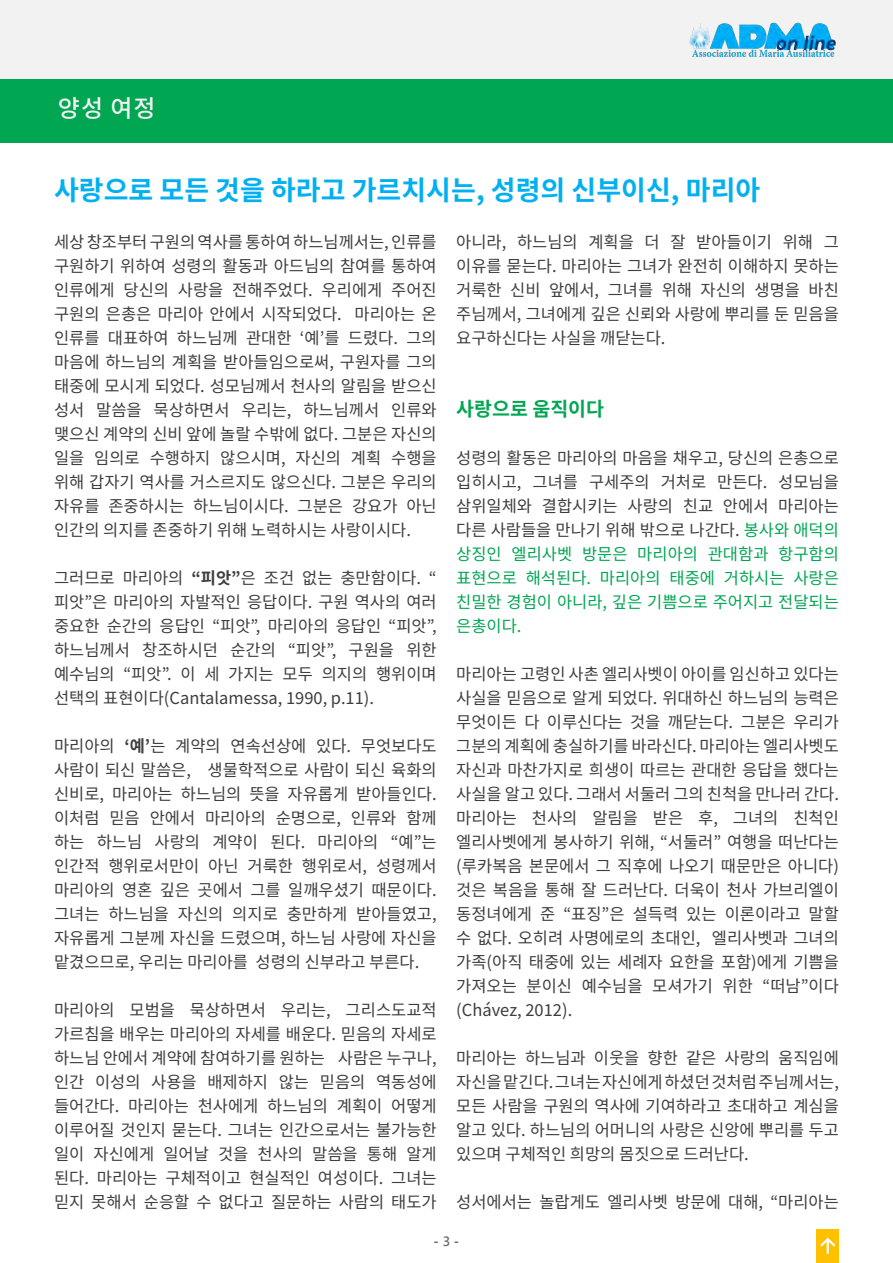
<style>
.page{position:relative;width:893px;height:1263px;background:#fff}
.page>*{position:absolute;margin:0;border:0;box-sizing:border-box;transform-origin:0 0}
.t1{font:700 27px "Noto Sans KR";color:#00b0f0}
.t2{font:500 24px "Noto Sans KR";color:#f2f2f2}
.t3{font:700 19.5px "Noto Sans KR";color:#00a652}
.t4{font:16.5px/24px "Noto Sans KR";color:#3e3e3f;text-align:justify}
.t5{font:700 13.5px "Segoe UI";color:#6d6e70}
.s1{font-weight:700}
.s2{color:#00a652}
.s3{font-weight:600}
</style>
<div class="page">
<div style="left:0;top:0;width:893px;height:80px;background:#f2f2f2"></div>
<img style="left:689px;top:22px;width:147px;height:35px">
<div style="left:816px;top:1229px;width:23px;height:34px;background:#ffc000"></div>
<svg style="left:820px;top:1237px;width:16px;height:17px"></svg>
<div style="left:0;top:80px;width:893px;height:62px;background:#00a652"></div>
<p class="t2" style="left:58px;top:95px;width:99px">양성 여정</p>
<p class="t1" style="left:54px;top:174px;width:708px">사랑으로 모든 것을 하라고 가르치시는, 성령의 신부이신, 마리아</p>
<p class="t4" style="left:54px;top:230px;width:384px">세상 창조부터 구원의 역사를 통하여 하느님께서는, 인류를 구원하기 위하여 성령의 활동과 아드님의 참여를 통하여 인류에게 당신의 사랑을 전해주었다. 우리에게 주어진 구원의 은총은 마리아 안에서 시작되었다. 마리아는 온 인류를 대표하여 하느님께 관대한 ‘예’를 드렸다. 그의 마음에 하느님의 계획을 받아들임으로써, 구원자를 그의 태중에 모시게 되었다. 성모님께서 천사의 알림을 받으신 성서 말씀을 묵상하면서 우리는, 하느님께서 인류와 맺으신 계약의 신비 앞에 놀랄 수밖에 없다. 그분은 자신의 일을 임의로 수행하지 않으시며, 자신의 계획 수행을 위해 갑자기 역사를 거스르지도 않으신다. 그분은 우리의 자유를 존중하시는 하느님이시다. 그분은 강요가 아닌 인간의 의지를 존중하기 위해 노력하시는 사랑이시다.</p>
<p class="t4" style="left:54px;top:566px;width:384px">그러므로 마리아의 <span class="s1">“피앗”</span>은 조건 없는 충만함이다. “ 피앗”은 마리아의 자발적인 응답이다. 구원 역사의 여러 중요한 순간의 응답인 “피앗”, 마리아의 응답인 “피앗”, 하느님께서 창조하시던 순간의 “피앗”, 구원을 위한 예수님의 “피앗”. 이 세 가지는 모두 의지의 행위이며 선택의 표현이다(Cantalamessa, 1990, p.11).</p>
<p class="t4" style="left:54px;top:734px;width:384px">마리아의 <span class="s1">‘예’</span>는 계약의 연속선상에 있다. 무엇보다도 사람이 되신 말씀은, 생물학적으로 사람이 되신 육화의 신비로, 마리아는 하느님의 뜻을 자유롭게 받아들인다. 이처럼 믿음 안에서 마리아의 순명으로, 인류와 함께 하는 하느님 사랑의 계약이 된다. 마리아의 “예”는 인간적 행위로서만이 아닌 거룩한 행위로서, 성령께서 마리아의 영혼 깊은 곳에서 그를 일깨우셨기 때문이다. 그녀는 하느님을 자신의 의지로 충만하게 받아들였고, 자유롭게 그분께 자신을 드렸으며, 하느님 사랑에 자신을 맡겼으므로, 우리는 마리아를 성령의 신부라고 부른다.</p>
<p class="t4" style="left:54px;top:998px;width:384px">마리아의 모범을 묵상하면서 우리는, 그리스도교적 가르침을 배우는 마리아의 자세를 배운다. 믿음의 자세로 하느님 안에서 계약에 참여하기를 원하는 사람은 누구나, 인간 이성의 사용을 배제하지 않는 믿음의 역동성에 들어간다. 마리아는 천사에게 하느님의 계획이 어떻게 이루어질 것인지 묻는다. 그녀는 인간으로서는 불가능한 일이 자신에게 일어날 것을 천사의 말씀을 통해 알게 된다. 마리아는 구체적이고 현실적인 여성이다. 그녀는 믿지 못해서 순응할 수 없다고 질문하는 사람의 태도가</p>
<p class="t4" style="left:456px;top:230px;width:384px">아니라, 하느님의 계획을 더 잘 받아들이기 위해 그 이유를 묻는다. 마리아는 그녀가 완전히 이해하지 못하는 거룩한 신비 앞에서, 그녀를 위해 자신의 생명을 바친 주님께서, 그녀에게 깊은 신뢰와 사랑에 뿌리를 둔 믿음을 요구하신다는 사실을 깨닫는다.</p>
<p class="t3" style="left:456px;top:397px;width:149px">사랑으로 움직이다</p>
<p class="t4" style="left:456px;top:446px;width:384px">성령의 활동은 마리아의 마음을 채우고, 당신의 은총으로 입히시고, 그녀를 구세주의 거처로 만든다. 성모님을 삼위일체와 결합시키는 사랑의 친교 안에서 마리아는 다른 사람들을 만나기 위해 밖으로 나간다. <span class="s2">봉사와 애덕의 상징인 엘리사벳 방문은 마리아의 관대함과 항구함의 표현으로 해석된다. 마리아의 태중에 거하시는 사랑은 친밀한 경험이 아니라, 깊은 기쁨으로 주어지고 전달되는 은총이다.</span></p>
<p class="t4" style="left:456px;top:662px;width:384px">마리아는 고령인 사촌 엘리사벳이 아이를 임신하고 있다는 사실을 믿음으로 알게 되었다. 위대하신 하느님의 능력은 무엇이든 다 이루신다는 것을 깨닫는다. 그분은 우리가 그분의 계획에 충실하기를 바라신다. 마리아는 엘리사벳도 자신과 마찬가지로 희생이 따르는 관대한 응답을 했다는 사실을 알고 있다. 그래서 서둘러 그의 친척을 만나러 간다.</p>
<p class="t4" style="left:456px;top:806px;width:384px">마리아는 천사의 알림을 받은 후, 그녀의 친척인 엘리사벳에게 봉사하기 위해, “서둘러” 여행을 떠난다는 (루카복음 본문에서 그 직후에 나오기 때문만은 아니다) 것은 복음을 통해 잘 드러난다. 더욱이 천사 가브리엘이 동정녀에게 준 “표징”은 설득력 있는 이론이라고 말할 수 없다. 오히려 사명에로의 초대인, 엘리사벳과 그녀의 가족(아직 태중에 있는 세례자 요한을 포함)에게 기쁨을 가져오는 분이신 예수님을 모셔가기 위한 “떠남”이다 (Chávez, 2012).</p>
<p class="t4" style="left:456px;top:1046px;width:384px">마리아는 하느님과 이웃을 향한 같은 사랑의 움직임에 자신을 맡긴다. 그녀는 자신에게 하셨던 것처럼 주님께서는, 모든 사람을 구원의 역사에 기여하라고 초대하고 계심을 알고 있다. 하느님의 어머니의 사랑은 신앙에 뿌리를 두고 있으며 구체적인 희망의 몸짓으로 드러난다.</p>
<p class="t4" style="left:456px;top:1190px;width:384px">성서에서는 놀랍게도 엘리사벳 방문에 대해, “마리아는</p>
<p class="t5" style="left:434px;top:1229px;width:27px">- <span class="s3">3</span> -</p>
</div>
